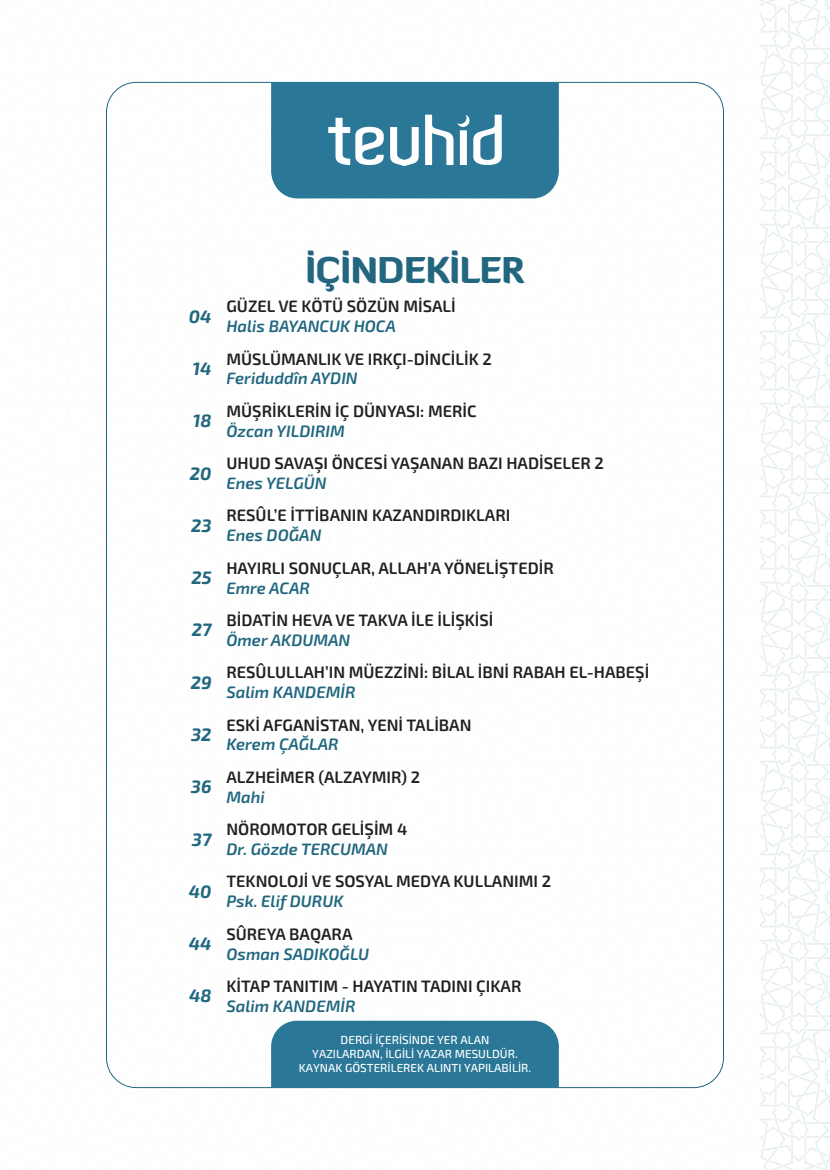
<style>
.page{position:relative;width:830px;height:1170px;background:#fff}
.page>*{position:absolute;margin:0;border:0;box-sizing:border-box;transform-origin:0 0}
.t1{font:900 35.7px "Diavlo";letter-spacing:-.015em;color:#22677f}
.icindekiler_sayfa_nu{font:italic 700 18px "Exo 2";color:#20677f}
.İcindekiler_Yazi_İsm{font:600 16.5px "Exo 2";color:#231f20}
.İcindekiler_Yazar_İs{font:italic 600 16.5px "Exo 2";color:#20677f}
.t2{font:500 11.7px/14.1px "Exo 2";color:#fff;text-align:center}
</style>
<div class="page">
<svg style="left:760px;top:0;width:69px;height:1169px"></svg>
<svg style="left:271px;top:82px;width:287px;height:116px;background:#4185a3"></svg>
<div style="left:271px;top:1020px;width:287px;height:67px;background:#2a7798"></div>
<p class="icindekiler_sayfa_nu" style="left:189px;top:305px;width:24px">04</p>
<p class="icindekiler_sayfa_nu" style="left:192px;top:358px;width:21px">14</p>
<p class="icindekiler_sayfa_nu" style="left:193px;top:410px;width:20px">18</p>
<p class="icindekiler_sayfa_nu" style="left:190px;top:462px;width:23px">20</p>
<p class="icindekiler_sayfa_nu" style="left:191px;top:514px;width:22px">23</p>
<p class="icindekiler_sayfa_nu" style="left:191px;top:567px;width:22px">25</p>
<p class="icindekiler_sayfa_nu" style="left:192px;top:619px;width:21px">27</p>
<p class="icindekiler_sayfa_nu" style="left:191px;top:671px;width:22px">29</p>
<p class="icindekiler_sayfa_nu" style="left:191px;top:723px;width:22px">32</p>
<p class="icindekiler_sayfa_nu" style="left:191px;top:776px;width:22px">36</p>
<p class="icindekiler_sayfa_nu" style="left:192px;top:828px;width:21px">37</p>
<p class="icindekiler_sayfa_nu" style="left:189px;top:880px;width:24px">40</p>
<p class="icindekiler_sayfa_nu" style="left:189px;top:932px;width:24px">44</p>
<p class="icindekiler_sayfa_nu" style="left:189px;top:985px;width:24px">48</p>
<p class="t1" style="left:305px;top:246px;width:221px">İÇİNDEKİLER</p>
<p class="İcindekiler_Yazi_İsm" style="left:226px;top:297px;width:231px">GÜZEL VE KÖTÜ SÖZÜN MİSALİ</p>
<p class="İcindekiler_Yazar_İs" style="left:226px;top:316px;width:171px">Halis BAYANCUK HOCA</p>
<p class="İcindekiler_Yazi_İsm" style="left:226px;top:349px;width:267px">MÜSLÜMANLIK VE IRKÇI-DİNCİLİK 2</p>
<p class="İcindekiler_Yazar_İs" style="left:226px;top:369px;width:133px">Feriduddîn AYDIN</p>
<p class="İcindekiler_Yazi_İsm" style="left:226px;top:401px;width:252px">MÜŞRİKLERİN İÇ DÜNYASI: MERİC</p>
<p class="İcindekiler_Yazar_İs" style="left:226px;top:421px;width:120px">Özcan YILDIRIM</p>
<p class="İcindekiler_Yazi_İsm" style="left:226px;top:453px;width:379px">UHUD SAVAŞI ÖNCESİ YAŞANAN BAZI HADİSELER 2</p>
<p class="İcindekiler_Yazar_İs" style="left:226px;top:473px;width:102px">Enes YELGÜN</p>
<p class="İcindekiler_Yazi_İsm" style="left:226px;top:506px;width:285px">RESÛL’E İTTİBANIN KAZANDIRDIKLARI</p>
<p class="İcindekiler_Yazar_İs" style="left:226px;top:525px;width:96px">Enes DOĞAN</p>
<p class="İcindekiler_Yazi_İsm" style="left:226px;top:558px;width:329px">HAYIRLI SONUÇLAR, ALLAH’A YÖNELİŞTEDİR</p>
<p class="İcindekiler_Yazar_İs" style="left:226px;top:578px;width:85px">Emre ACAR</p>
<p class="İcindekiler_Yazi_İsm" style="left:226px;top:610px;width:268px">BİDATİN HEVA VE TAKVA İLE İLİŞKİSİ</p>
<p class="İcindekiler_Yazar_İs" style="left:226px;top:630px;width:125px">Ömer AKDUMAN</p>
<p class="İcindekiler_Yazi_İsm" style="left:226px;top:662px;width:424px">RESÛLULLAH’IN MÜEZZİNİ: BİLAL İBNİ RABAH EL-HABEŞİ</p>
<p class="İcindekiler_Yazar_İs" style="left:226px;top:682px;width:130px">Salim KANDEMİR</p>
<p class="İcindekiler_Yazi_İsm" style="left:226px;top:715px;width:246px">ESKİ AFGANİSTAN, YENİ TALİBAN</p>
<p class="İcindekiler_Yazar_İs" style="left:226px;top:734px;width:114px">Kerem ÇAĞLAR</p>
<p class="İcindekiler_Yazi_İsm" style="left:226px;top:767px;width:195px">ALZHEİMER (ALZAYMIR) 2</p>
<p class="İcindekiler_Yazar_İs" style="left:226px;top:787px;width:40px">Mahi</p>
<p class="İcindekiler_Yazi_İsm" style="left:226px;top:819px;width:182px">NÖROMOTOR GELİŞİM 4</p>
<p class="İcindekiler_Yazar_İs" style="left:226px;top:839px;width:163px">Dr. Gözde TERCUMAN</p>
<p class="İcindekiler_Yazi_İsm" style="left:226px;top:871px;width:326px">TEKNOLOJİ VE SOSYAL MEDYA KULLANIMI 2</p>
<p class="İcindekiler_Yazar_İs" style="left:226px;top:891px;width:118px">Psk. Elif DURUK</p>
<p class="İcindekiler_Yazi_İsm" style="left:226px;top:924px;width:127px">SÛREYA BAQARA</p>
<p class="İcindekiler_Yazar_İs" style="left:226px;top:943px;width:144px">Osman SADIKOĞLU</p>
<p class="İcindekiler_Yazi_İsm" style="left:226px;top:976px;width:296px">KİTAP TANITIM - HAYATIN TADINI ÇIKAR</p>
<p class="İcindekiler_Yazar_İs" style="left:226px;top:996px;width:130px">Salim KANDEMİR</p>
<p class="t2" style="left:298px;top:1032px;width:234px">DERGİ İÇERİSİNDE YER ALAN<br>YAZILARDAN, İLGİLİ YAZAR MESULDÜR.<br>KAYNAK GÖSTERİLEREK ALINTI YAPILABİLİR.</p>
</div>
